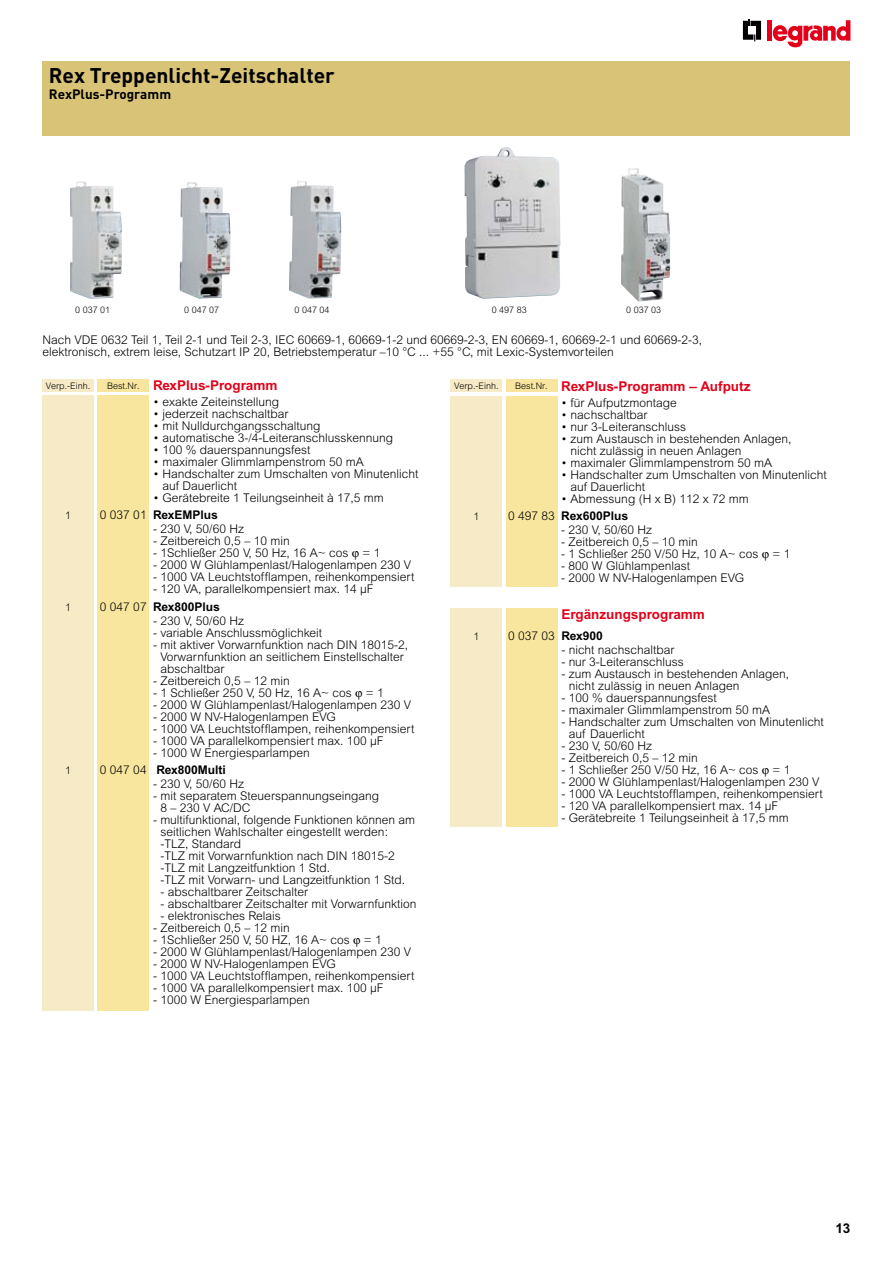
<style>
.page{position:relative;width:893px;height:1263px;background:#fff}
.page>*{position:absolute;margin:0;border:0;box-sizing:border-box;transform-origin:0 0}
.t1{font:700 21px "DIN";color:#000}
.t2{font:700 13.5px "Arial";color:#e2001a}
.t3{font:700 13.5px "DIN";color:#000}
.t4{font:700 13.5px "Arial";color:#000}
.t5{font:300 12px/12px "Arial";color:#000}
.t6{font:700 12px "Arial";color:#000}
.t7{font:300 10.5px "Arial";color:#000}
.t8{font:300 9px "Arial";color:#000}
.s1{font-weight:300}
.s2{font-weight:700}
</style>
<div class="page">
<div style="left:43px;top:62px;width:807px;height:74px;background:#d9c377"></div>
<div style="left:451px;top:396px;width:51px;height:191px;background:#f7eac6"></div>
<div style="left:506px;top:396px;width:51px;height:191px;background:#f8e69e"></div>
<div style="left:451px;top:379px;width:51px;height:13px;background:#f7eac6"></div>
<div style="left:506px;top:379px;width:51px;height:13px;background:#f8e69e"></div>
<div style="left:43px;top:396px;width:51px;height:615px;background:#f7eac6"></div>
<div style="left:98px;top:396px;width:51px;height:615px;background:#f8e69e"></div>
<div style="left:43px;top:379px;width:51px;height:13px;background:#f7eac6"></div>
<div style="left:98px;top:379px;width:51px;height:13px;background:#f8e69e"></div>
<div style="left:451px;top:608px;width:51px;height:218px;background:#f7eac6"></div>
<div style="left:506px;top:608px;width:51px;height:218px;background:#f8e69e"></div>
<img style="left:464px;top:147px;width:97px;height:152px">
<img style="left:70px;top:181px;width:52px;height:118px">
<img style="left:180px;top:182px;width:51px;height:117px">
<img style="left:289px;top:181px;width:52px;height:118px">
<img style="left:621px;top:168px;width:49px;height:134px">
<svg style="left:743px;top:19px;width:18px;height:22px"></svg>
<hr style="left:768px;top:20px;width:4px;height:21px;background:#e2001a">
<svg style="left:773px;top:20px;width:77px;height:27px"></svg>
<h1 class="t1" style="left:49px;top:62px;width:287px">Rex Treppenlicht-Zeitschalter</h1>
<p class="t3" style="left:49px;top:85px;width:124px">RexPlus-Programm</p>
<p class="t8" style="left:75px;top:305px;width:37px">0 037 01</p>
<p class="t8" style="left:184px;top:305px;width:37px">0 047 07</p>
<p class="t8" style="left:295px;top:305px;width:37px">0 047 04</p>
<p class="t8" style="left:492px;top:305px;width:37px">0 497 83</p>
<p class="t8" style="left:626px;top:305px;width:37px">0 037 03</p>
<p class="t5" style="left:43px;top:334px;width:661px">Nach VDE 0632 Teil 1, Teil 2-1 und Teil 2-3, IEC 60669-1, 60669-1-2 und 60669-2-3, EN 60669-1, 60669-2-1 und 60669-2-3, elektronisch, extrem leise, Schutzart IP 20, Betriebstemperatur –10 °C ... +55 °C, mit Lexic-Systemvorteilen</p>
<p class="t2" style="left:153px;top:377px;width:126px">RexPlus-Programm</p>
<p class="t5" style="left:153px;top:396px;width:128px">• exakte Zeiteinstellung</p>
<p class="t5" style="left:153px;top:408px;width:137px">• jederzeit nachschaltbar</p>
<p class="t5" style="left:153px;top:420px;width:169px">• mit Nulldurchgangsschaltung</p>
<p class="t5" style="left:153px;top:432px;width:242px">• automatische 3-/4-Leiteranschlusskennung</p>
<p class="t5" style="left:153px;top:444px;width:159px">• 100 % dauerspannungsfest</p>
<p class="t5" style="left:153px;top:456px;width:212px">• maximaler Glimmlampenstrom 50 mA</p>
<p class="t5" style="left:162px;top:468px;width:258px;text-indent:-9px">• Handschalter zum Umschalten von Minutenlicht auf Dauerlicht</p>
<p class="t5" style="left:153px;top:492px;width:232px">• Gerätebreite 1 Teilungseinheit à 17,5 mm</p>
<p class="t7" style="left:65px;top:510px;width:7px">1</p>
<p class="t6" style="left:100px;top:508px;width:119px"><span class="s1">0 037 01</span> RexEMPlus</p>
<p class="t5" style="left:153px;top:523px;width:92px">- 230 V, 50/60 Hz</p>
<p class="t5" style="left:153px;top:535px;width:138px">- Zeitbereich 0,5 – 10 min</p>
<p class="t5" style="left:153px;top:547px;width:229px">- 1Schließer 250 V, 50 Hz, 16 A~ cos = 1</p>
<p class="t5" style="left:153px;top:559px;width:260px">- 2000 W Glühlampenlast/Halogenlampen 230 V</p>
<p class="t5" style="left:153px;top:571px;width:263px">- 1000 VA Leuchtstofflampen, reihenkompensiert</p>
<p class="t5" style="left:153px;top:583px;width:222px">- 120 VA, parallelkompensiert max. 14 µF</p>
<p class="t7" style="left:65px;top:601px;width:7px">1</p>
<p class="t6" style="left:100px;top:599px;width:121px"><span class="s1">0 047 07</span> Rex800Plus</p>
<p class="t5" style="left:153px;top:614px;width:92px">- 230 V, 50/60 Hz</p>
<p class="t5" style="left:153px;top:626px;width:171px">- variable Anschlussmöglichkeit</p>
<p class="t5" style="left:160px;top:638px;width:249px;text-indent:-7px">- mit aktiver Vorwarnfunktion nach DIN 18015-2,<br>Vorwarnfunktion an seitlichem Einstellschalter abschaltbar</p>
<p class="t5" style="left:153px;top:674px;width:138px">- Zeitbereich 0,5 – 12 min</p>
<p class="t5" style="left:153px;top:686px;width:232px">- 1 Schließer 250 V, 50 Hz, 16 A~ cos = 1</p>
<p class="t5" style="left:153px;top:698px;width:260px">- 2000 W Glühlampenlast/Halogenlampen 230 V</p>
<p class="t5" style="left:153px;top:710px;width:184px">- 2000 W NV-Halogenlampen EVG</p>
<p class="t5" style="left:153px;top:722px;width:263px">- 1000 VA Leuchtstofflampen, reihenkompensiert</p>
<p class="t5" style="left:153px;top:734px;width:232px">- 1000 VA parallelkompensiert max. 100 µF</p>
<p class="t5" style="left:153px;top:746px;width:158px">- 1000 W Energiesparlampen</p>
<p class="t7" style="left:65px;top:764px;width:7px">1</p>
<p class="t6" style="left:100px;top:762px;width:127px"><span class="s1">0 047 04</span> Rex800Multi</p>
<p class="t5" style="left:153px;top:778px;width:92px">- 230 V, 50/60 Hz</p>
<p class="t5" style="left:160px;top:790px;width:220px;text-indent:-7px">- mit separatem Steuerspannungseingang<br>8 – 230 V AC/DC</p>
<p class="t5" style="left:160px;top:814px;width:256px;text-indent:-7px">- multifunktional, folgende Funktionen können am seitlichen Wahlschalter eingestellt werden: -TLZ, Standard<br>-TLZ mit Vorwarnfunktion nach DIN 18015-2 -TLZ mit Langzeitfunktion 1 Std.<br>-TLZ mit Vorwarn- und Langzeitfunktion 1 Std.</p>
<p class="t5" style="left:160px;top:886px;width:149px">- abschaltbarer Zeitschalter</p>
<p class="t5" style="left:160px;top:898px;width:258px">- abschaltbarer Zeitschalter mit Vorwarnfunktion</p>
<p class="t5" style="left:160px;top:910px;width:122px">- elektronisches Relais</p>
<p class="t5" style="left:153px;top:922px;width:138px">- Zeitbereich 0,5 – 12 min</p>
<p class="t5" style="left:153px;top:934px;width:230px">- 1Schließer 250 V, 50 HZ, 16 A~ cos = 1</p>
<p class="t5" style="left:153px;top:946px;width:260px">- 2000 W Glühlampenlast/Halogenlampen 230 V</p>
<p class="t5" style="left:153px;top:958px;width:184px">- 2000 W NV-Halogenlampen EVG</p>
<p class="t5" style="left:153px;top:970px;width:263px">- 1000 VA Leuchtstofflampen, reihenkompensiert</p>
<p class="t5" style="left:153px;top:982px;width:232px">- 1000 VA parallelkompensiert max. 100 µF</p>
<p class="t5" style="left:153px;top:994px;width:158px">- 1000 W Energiesparlampen</p>
<p class="t2" style="left:561px;top:378px;width:191px">RexPlus-Programm – Aufputz</p>
<p class="t5" style="left:561px;top:397px;width:117px">• für Aufputzmontage</p>
<p class="t5" style="left:561px;top:409px;width:88px">• nachschaltbar</p>
<p class="t5" style="left:561px;top:421px;width:126px">• nur 3-Leiteranschluss</p>
<p class="t5" style="left:571px;top:433px;width:222px;text-indent:-9px">• zum Austausch in bestehenden Anlagen, nicht zulässig in neuen Anlagen</p>
<p class="t5" style="left:561px;top:457px;width:212px">• maximaler Glimmlampenstrom 50 mA</p>
<p class="t5" style="left:571px;top:469px;width:258px;text-indent:-9px">• Handschalter zum Umschalten von Minutenlicht auf Dauerlicht</p>
<p class="t5" style="left:561px;top:493px;width:189px">• Abmessung (H x B) 112 x 72 mm</p>
<p class="t8" style="left:46px;top:380px;width:46px">Verp.-Einh.</p>
<p class="t8" style="left:107px;top:381px;width:34px">Best.Nr.</p>
<p class="t8" style="left:454px;top:380px;width:46px">Verp.-Einh.</p>
<p class="t8" style="left:515px;top:381px;width:34px">Best.Nr.</p>
<p class="t7" style="left:473px;top:511px;width:7px">1</p>
<p class="t6" style="left:508px;top:509px;width:121px"><span class="s1">0 497 83</span> Rex600Plus</p>
<p class="t5" style="left:561px;top:524px;width:92px">- 230 V, 50/60 Hz</p>
<p class="t5" style="left:561px;top:536px;width:138px">- Zeitbereich 0,5 – 10 min</p>
<p class="t5" style="left:561px;top:548px;width:231px">- 1 Schließer 250 V/50 Hz, 10 A~ cos = 1</p>
<p class="t5" style="left:561px;top:560px;width:130px">- 800 W Glühlampenlast</p>
<p class="t5" style="left:561px;top:572px;width:184px">- 2000 W NV-Halogenlampen EVG</p>
<p class="t2" style="left:561px;top:606px;width:145px">Ergänzungsprogramm</p>
<p class="t7" style="left:473px;top:630px;width:7px">1</p>
<p class="t5" style="left:508px;top:630px;width:96px">0 037 03 <span class="s2">Rex900</span></p>
<p class="t5" style="left:561px;top:644px;width:115px">- nicht nachschaltbar</p>
<p class="t5" style="left:561px;top:656px;width:124px">- nur 3-Leiteranschluss</p>
<p class="t5" style="left:569px;top:668px;width:222px;text-indent:-7px">- zum Austausch in bestehenden Anlagen, nicht zulässig in neuen Anlagen</p>
<p class="t5" style="left:561px;top:692px;width:157px">- 100 % dauerspannungsfest</p>
<p class="t5" style="left:561px;top:704px;width:210px">- maximaler Glimmlampenstrom 50 mA</p>
<p class="t5" style="left:569px;top:716px;width:257px;text-indent:-7px">- Handschalter zum Umschalten von Minutenlicht auf Dauerlicht</p>
<p class="t5" style="left:561px;top:740px;width:92px">- 230 V, 50/60 Hz</p>
<p class="t5" style="left:561px;top:752px;width:138px">- Zeitbereich 0,5 – 12 min</p>
<p class="t5" style="left:561px;top:764px;width:231px">- 1 Schließer 250 V/50 Hz, 16 A~ cos = 1</p>
<p class="t5" style="left:561px;top:776px;width:260px">- 2000 W Glühlampenlast/Halogenlampen 230 V</p>
<p class="t5" style="left:561px;top:788px;width:263px">- 1000 VA Leuchtstofflampen, reihenkompensiert</p>
<p class="t5" style="left:561px;top:800px;width:218px">- 120 VA parallelkompensiert max. 14 µF</p>
<p class="t5" style="left:561px;top:812px;width:229px">- Gerätebreite 1 Teilungseinheit à 17,5 mm</p>
<p class="t4" style="left:835px;top:1220px;width:17px">13</p>
</div>
